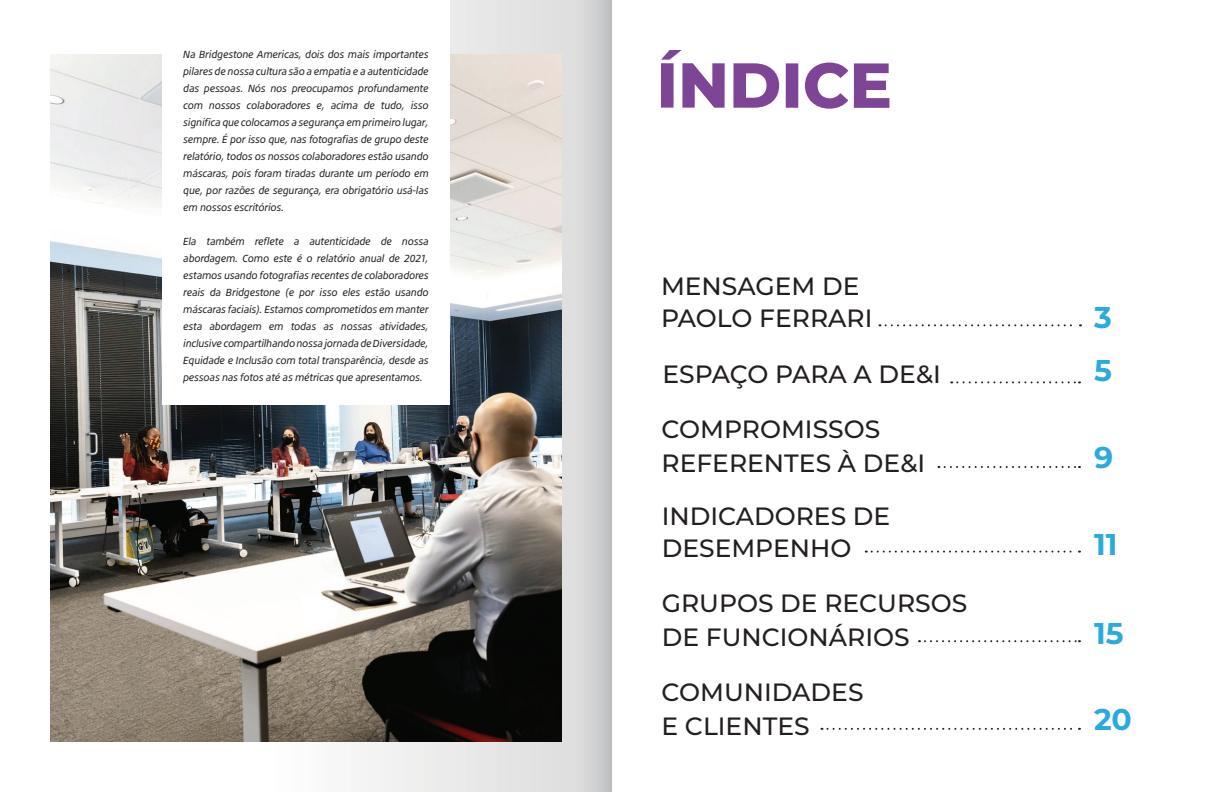
<style>
.page{position:relative;width:1224px;height:792px;background:#fff}
.page>*{position:absolute;margin:0;border:0;box-sizing:border-box;transform-origin:0 0}
.t1{font:800 63.4px "Montserrat";color:#7e4496}
.t2{font:700 30px/53.5px "Montserrat";color:#2baade}
.t3{font:500 25px/32px "Montserrat";color:#231f20}
.t4{font:italic 10.5px/17px "Bridgestone Type";letter-spacing:-.025em;color:#231f20;text-align:justify}
</style>
<div class="page">
<svg style="left:358px;top:0;width:254px;height:792px;background:#d9d9da"></svg>
<img style="left:50px;top:54px;width:512px;height:688px">
<div style="left:162px;top:0;width:288px;height:404px;background:#fff"></div>
<svg style="left:951px;top:381px;width:129px;height:2px"></svg>
<svg style="left:880px;top:324px;width:201px;height:2px"></svg>
<svg style="left:939px;top:466px;width:141px;height:2px"></svg>
<svg style="left:919px;top:640px;width:161px;height:2px"></svg>
<svg style="left:822px;top:728px;width:258px;height:2px"></svg>
<svg style="left:866px;top:551px;width:214px;height:2px"></svg>
<p class="t4" style="left:183px;top:46px;width:247px">Na Bridgestone Americas, dois dos mais importantes pilares de nossa cultura são a empatia e a autenticidade das pessoas. Nós nos preocupamos profundamente com nossos colaboradores e, acima de tudo, isso significa que colocamos a segurança em primeiro lugar, sempre. É por isso que, nas fotografias de grupo deste relatório, todos os nossos colaboradores estão usando máscaras, pois foram tiradas durante um período em que, por razões de segurança, era obrigatório usá-las em nossos escritórios.</p>
<p class="t4" style="left:183px;top:233px;width:247px">Ela também reflete a autenticidade de nossa abordagem. Como este é o relatório anual de 2021, estamos usando fotografias recentes de colaboradores reais da Bridgestone (e por isso eles estão usando máscaras faciais). Estamos comprometidos em manter esta abordagem em todas as nossas atividades, inclusive compartilhando nossa jornada de Diversidade, Equidade e Inclusão com total transparência, desde as pessoas nas fotos até as métricas que apresentamos.</p>
<h1 class="t1" style="left:657px;top:39px;width:237px">ÍNDICE</h1>
<h3 class="t3" style="left:661px;top:269px;width:213px">MENSAGEM DE<br>PAOLO FERRARI</h3>
<h3 class="t3" style="left:662px;top:345px;width:281px;line-height:54.8px">ESPAÇO PARA A DE&amp;I<br>COMPROMISSOS</h3>
<h3 class="t3" style="left:662px;top:446px;width:265px">REFERENTES À DE&amp;I</h3>
<h3 class="t3" style="left:662px;top:499px;width:230px">INDICADORES DE<br>DESEMPENHO</h3>
<h3 class="t3" style="left:662px;top:585px;width:307px;line-height:34px">GRUPOS DE RECURSOS<br>DE FUNCIONÁRIOS</h3>
<h3 class="t3" style="left:662px;top:674px;width:204px;line-height:34px">COMUNIDADES<br>E CLIENTES</h3>
<h2 class="t2" style="left:1094px;top:289px;width:19px">3<br>5</h2>
<h2 class="t2" style="left:1094px;top:429px;width:21px">9</h2>
<h2 class="t2" style="left:1094px;top:516px;width:25px">11</h2>
<h2 class="t2" style="left:1094px;top:605px;width:31px">15</h2>
<h2 class="t2" style="left:1094px;top:691px;width:40px">20</h2>
</div>
